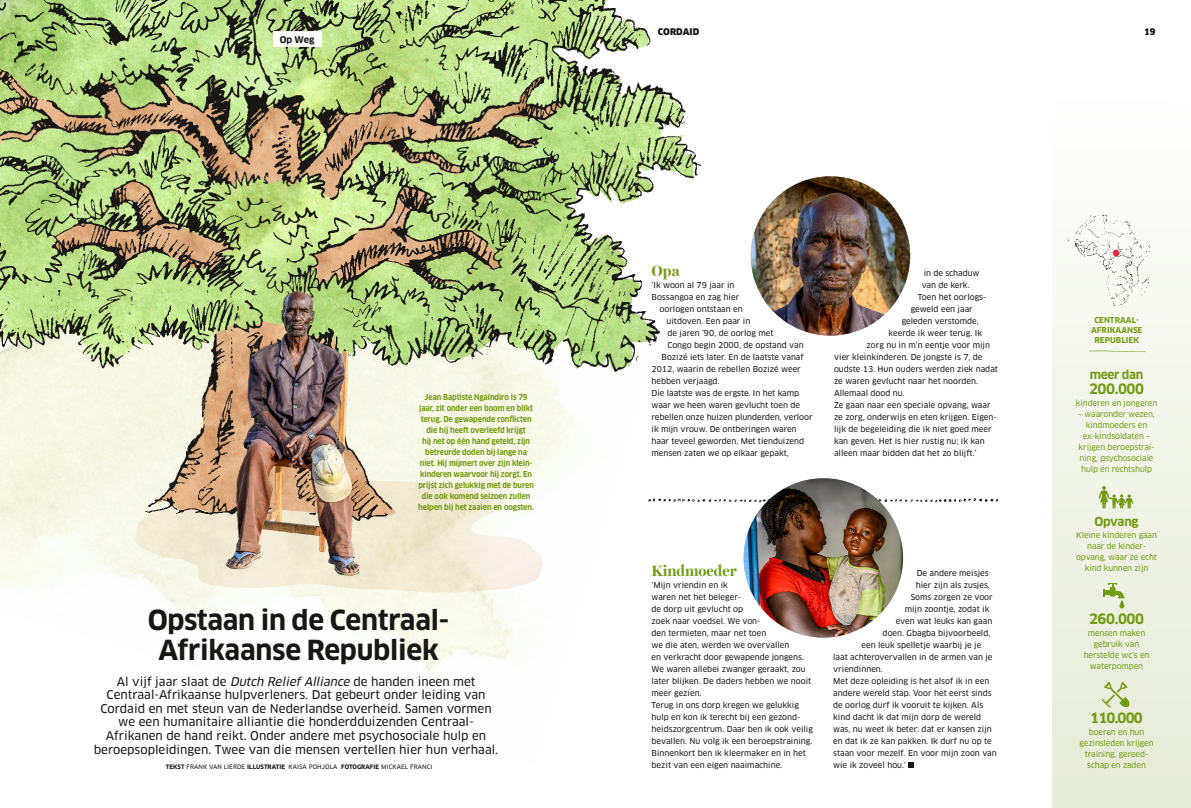
<style>
.page{position:relative;width:1191px;height:808px;background:#fff}
.page>*{position:absolute;margin:0;border:0;box-sizing:border-box;transform-origin:0 0}
.t1{font:700 27px/29.5px "Clan OT";letter-spacing:-.01em;color:#181716;text-align:center}
.t2{font:700 15px "Harriet Display";letter-spacing:-.005em;color:#759a14}
.t3{font:700 14px "Clan OT";letter-spacing:-.03em;color:#759a14}
.t4{font:700 12px "Clan OT";letter-spacing:-.03em;color:#759a14}
.t5{font:11.8px/13.6px "Clan OT News";color:#181716;text-align:center}
.t6{font:700 9.1px "Clan OT";color:#181716}
.t7{font:900 9px "Clan OT";letter-spacing:.01em;color:#181716}
.t8{font:8px/12px "Clan OT News";color:#181716}
.t9{font:700 condensed 8px/11px "Clan OT";letter-spacing:-.01em;color:#759a14;text-align:center}
.t10{font:8px/11px "Clan OT News";letter-spacing:-.01em;color:#759a14;text-align:center}
.t11{font:700 8px/10px "Clan OT";color:#759a14;text-align:center}
.t12{font:6px "Clan OT News";letter-spacing:.01em;color:#181716}
.s1{font-style:italic}
.s2{font-family:"Clan OT";font-weight:700}
</style>
<div class="page">
<img style="left:0;top:523px;width:543px;height:149px">
<img style="left:702px;top:495px;width:221px;height:8px">
<img style="left:925px;top:498px;width:72px;height:5px">
<svg style="left:1052px;top:256px;width:139px;height:552px;background:#eef1e4"></svg>
<img style="left:750px;top:176px;width:160px;height:160px;border-radius:80px">
<img style="left:743px;top:478px;width:160px;height:160px;border-radius:80px">
<svg style="left:908px;top:762px;width:6px;height:6px"></svg>
<svg style="left:1089px;top:350px;width:56px;height:2px"></svg>
<img style="left:1060px;top:214px;width:94px;height:109px">
<div style="left:1112px;top:250px;width:7px;height:7px;background:#e72a43;border-radius:50%"></div>
<svg style="left:1103px;top:583px;width:22px;height:25px"></svg>
<svg style="left:1101px;top:682px;width:28px;height:26px"></svg>
<svg style="left:1098px;top:486px;width:35px;height:22px"></svg>
<img style="left:0;top:0;width:700px;height:523px">
<div style="left:273px;top:32px;width:48px;height:15px;background:#fff"></div>
<img style="left:208px;top:238px;width:158px;height:348px">
<p class="t6" style="left:280px;top:34px;width:36px">Op Weg</p>
<p class="t9" style="left:418px;top:392px;width:117px">Jean Baptiste Ngaïndiro is 79 jaar, zit onder een boom en blikt terug. De gewapende conflicten die hij heeft overleefd krijgt<br>hij net op één hand geteld, zijn betreurde doden bij lange na niet. Hij mijmert over zijn klein&shy;kinderen waarvoor hij zorgt. En prijst zich gelukkig met de buren die ook komend seizoen zullen helpen bij het zaaien en oogsten.</p>
<p class="t7" style="left:658px;top:27px;width:43px">CORDAID</p>
<p class="t7" style="left:1144px;top:27px;width:13px">19</p>
<h2 class="t2" style="left:651px;top:260px;width:30px">Opa</h2>
<p class="t8" style="left:651px;top:279px;width:84px">‘Ik woon al 79 jaar in</p>
<p class="t8" style="left:651px;top:291px;width:89px">Bossangoa en zag hier</p>
<p class="t8" style="left:659px;top:303px;width:85px">oorlogen ontstaan en</p>
<p class="t8" style="left:666px;top:315px;width:85px">uitdoven. Een paar in</p>
<p class="t8" style="left:667px;top:327px;width:107px">de jaren ’90, de oorlog met</p>
<p class="t8" style="left:667px;top:339px;width:138px">Congo begin 2000, de opstand van</p>
<p class="t8" style="left:661px;top:351px;width:144px">Bozizé iets later. En de laatste vanaf</p>
<p class="t8" style="left:651px;top:363px;width:151px">2012, waarin de rebellen Bozizé weer</p>
<p class="t8" style="left:651px;top:375px;width:70px">hebben verjaagd.</p>
<p class="t8" style="left:651px;top:387px;width:149px">Die laatste was de ergste. In het kamp</p>
<p class="t8" style="left:651px;top:399px;width:150px">waar we heen waren gevlucht toen de</p>
<p class="t8" style="left:651px;top:411px;width:163px">rebellen onze huizen plunderden, verloor</p>
<p class="t8" style="left:651px;top:423px;width:146px">ik mijn vrouw. De ontberingen waren</p>
<p class="t8" style="left:651px;top:435px;width:154px">haar teveel geworden. Met tienduizend</p>
<p class="t8" style="left:651px;top:447px;width:139px">mensen zaten we op elkaar gepakt,</p>
<p class="t8" style="left:923px;top:267px;width:57px">in de schaduw</p>
<p class="t8" style="left:921px;top:279px;width:49px">van de kerk.</p>
<p class="t8" style="left:917px;top:291px;width:70px">Toen het oorlogs-</p>
<p class="t8" style="left:910px;top:303px;width:64px">geweld een jaar</p>
<p class="t8" style="left:901px;top:315px;width:79px">geleden verstomde,</p>
<p class="t8" style="left:888px;top:327px;width:95px">keerde ik weer terug. Ik</p>
<p class="t8" style="left:866px;top:339px;width:125px">zorg nu in m’n eentje voor mijn</p>
<p class="t8" style="left:834px;top:351px;width:150px">vier kleinkinderen. De jongste is 7, de</p>
<p class="t8" style="left:834px;top:363px;width:165px">oudste 13. Hun ouders werden ziek nadat</p>
<p class="t8" style="left:834px;top:375px;width:145px">ze waren gevlucht naar het noorden.</p>
<p class="t8" style="left:834px;top:387px;width:72px">Allemaal dood nu.</p>
<p class="t8" style="left:834px;top:399px;width:158px">Ze gaan naar een speciale opvang, waar</p>
<p class="t8" style="left:834px;top:411px;width:164px">ze zorg, onderwijs en eten krijgen. Eigen-</p>
<p class="t8" style="left:834px;top:423px;width:159px">lijk de begeleiding die ik niet goed meer</p>
<p class="t8" style="left:834px;top:435px;width:152px">kan geven. Het is hier rustig nu; ik kan</p>
<p class="t8" style="left:834px;top:447px;width:144px">alleen maar bidden dat het zo blijft.’</p>
<p class="t11" style="left:1091px;top:316px;width:53px">CENTRAAL-<br>AFRIKAANSE<br>REPUBLIEK</p>
<h3 class="t4" style="left:1089px;top:368px;width:55px">meer dan</h3>
<h3 class="t3" style="left:1089px;top:381px;width:57px">200.000</h3>
<p class="t10" style="left:1075px;top:398px;width:83px">kinderen en jongeren</p>
<p class="t10" style="left:1078px;top:409px;width:78px">– waaronder wezen, kindmoeders en ex-kindsoldaten – krijgen beroepstrai&shy;ning, psychosociale hulp en rechtshulp</p>
<h3 class="t4" style="left:1094px;top:514px;width:46px">Opvang</h3>
<p class="t10" style="left:1076px;top:529px;width:82px">Kleine kinderen gaan naar de kinder&shy;opvang, waar ze echt kind kunnen zijn</p>
<h2 class="t2" style="left:651px;top:560px;width:87px">Kindmoeder</h2>
<p class="t8" style="left:651px;top:579px;width:163px">‘Mijn vriendin en ik<br>waren net het beleger-<br>de dorp uit gevlucht op<br>zoek naar voedsel. We von-<br>den termieten, maar net toen<br>we die aten, werden we overvallen<br>en verkracht door gewapende jongens.<br>We waren allebei zwanger geraakt, zou later blijken. De daders hebben we nooit meer gezien.<br>Terug in ons dorp kregen we gelukkig hulp en kon ik terecht bij een gezond&shy;heidszorgcentrum. Daar ben ik ook veilig bevallen. Nu volg ik een beroepstraining.<br>Binnenkort ben ik kleermaker en in het bezit van een eigen naaimachine.</p>
<p class="t8" style="left:916px;top:567px;width:74px">De andere meisjes</p>
<p class="t8" style="left:915px;top:579px;width:76px">hier zijn als zusjes.</p>
<p class="t8" style="left:910px;top:591px;width:84px">Soms zorgen ze voor</p>
<p class="t8" style="left:904px;top:603px;width:86px">mijn zoontje, zodat ik</p>
<p class="t8" style="left:895px;top:615px;width:98px">even wat leuks kan gaan</p>
<p class="t8" style="left:882px;top:627px;width:109px">doen. Gbagba bijvoorbeeld,</p>
<p class="t8" style="left:861px;top:639px;width:121px">een leuk spelletje waarbij je je</p>
<p class="t8" style="left:833px;top:651px;width:161px">laat achterovervallen in de armen van je</p>
<p class="t8" style="left:833px;top:663px;width:51px">vriendinnen.</p>
<p class="t8" style="left:833px;top:675px;width:158px">Met deze opleiding is het alsof ik in een</p>
<p class="t8" style="left:833px;top:687px;width:160px">andere wereld stap. Voor het eerst sinds</p>
<p class="t8" style="left:833px;top:699px;width:152px">de oorlog durf ik vooruit te kijken. Als</p>
<p class="t8" style="left:833px;top:711px;width:149px">kind dacht ik dat mijn dorp de wereld</p>
<p class="t8" style="left:833px;top:723px;width:160px">was, nu weet ik beter: dat er kansen zijn</p>
<p class="t8" style="left:833px;top:735px;width:160px">en dat ik ze kan pakken. Ik durf nu op te</p>
<p class="t8" style="left:833px;top:747px;width:165px">staan voor mezelf. En voor mijn zoon van</p>
<p class="t8" style="left:833px;top:759px;width:74px">wie ik zoveel hou.’</p>
<h1 class="t1" style="left:148px;top:606px;width:303px">Opstaan in de Centraal-<br>Afrikaanse Republiek</h1>
<h3 class="t3" style="left:1089px;top:611px;width:57px">260.000</h3>
<p class="t10" style="left:1083px;top:628px;width:67px">mensen maken gebruik van herstelde wc’s en waterpompen</p>
<p class="t5" style="left:94px;top:674px;width:406px">Al vijf jaar slaat de <span class="s1">Dutch Relief Alliance</span> de handen ineen met Centraal-Afrikaanse hulpverleners. Dat gebeurt onder leiding van Cordaid en met steun van de Nederlandse overheid. Samen vormen we een humanitaire alliantie die honderdduizenden Centraal-Afrikanen de hand reikt. Onder andere met psychosociale hulp en beroepsopleidingen. Twee van die mensen vertellen hier hun verhaal.</p>
<h3 class="t3" style="left:1090px;top:709px;width:54px">110.000</h3>
<p class="t10" style="left:1079px;top:726px;width:75px">boeren en hun gezinsleden krijgen training, gereed-</p>
<p class="t12" style="left:166px;top:763px;width:268px"><span class="s2">TEKST</span> FRANK VAN LIERDE <span class="s2">ILLUSTRATIE</span> KAISA POHJOLA <span class="s2">FOTOGRAFIE</span> MICKAEL FRANCI</p>
<p class="t10" style="left:1087px;top:759px;width:60px">schap en zaden</p>
</div>
